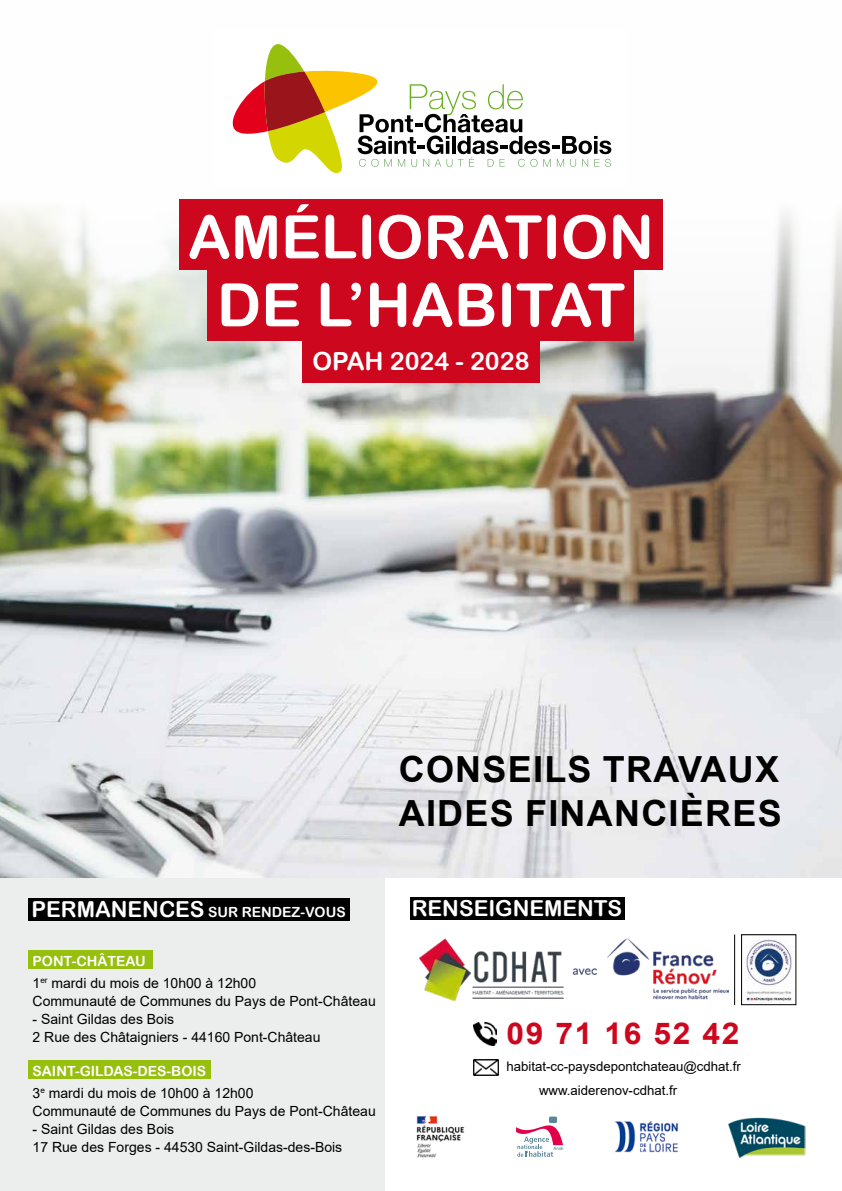
<style>
.page{position:relative;width:842px;height:1191px;background:#fff}
.page>*{position:absolute;margin:0;border:0;box-sizing:border-box;transform-origin:0 0}
.t1{font:60px/68px "Arial Rounded MT Bold";color:#fff;text-align:center}
.t2{font:700 36px/43.8px "Arial";letter-spacing:.035em;color:#000}
.t3{font:700 30px "Arial";letter-spacing:.05em;color:#cd071e;scale:1.06 1}
.t4{font:25px "Arial Rounded MT Bold";color:#fff}
.t5{font:22px "Arial Rounded MT Bold";color:#fff}
.t6{font:14px/18px "Arial";color:#000}
.t7{font:14px "Arial Rounded MT Bold";color:#fff}
.t8{font:13.2px/24.3px "Arial";color:#000}
.s1{font-size:22px}
</style>
<div class="page">
<div style="left:0;top:868px;width:385px;height:323px;background:#eceded"></div>
<svg style="left:516px;top:1125px;width:47px;height:31px"></svg>
<div style="left:549px;top:1116px;width:8px;height:7px;background:#5a869a;border-radius:2px"></div>
<img style="left:416px;top:1116px;width:49px;height:42px">
<img style="left:614px;top:1121px;width:64px;height:32px">
<img style="left:728px;top:1117px;width:77px;height:41px">
<div style="left:28px;top:950px;width:125px;height:19px;background:#97bf0d"></div>
<div style="left:28px;top:1060px;width:183px;height:19px;background:#97bf0d"></div>
<img style="left:0;top:199px;width:842px;height:678px">
<svg style="left:232px;top:44px;width:379px;height:130px"></svg>
<div style="left:410px;top:896px;width:215px;height:23px;background:#000"></div>
<img style="left:743px;top:939px;width:49px;height:64px">
<div style="left:741px;top:934px;width:55px;height:71px;border:1px solid #000"></div>
<img style="left:419px;top:938px;width:309px;height:63px">
<hr style="left:734px;top:934px;width:1px;height:71px;background:#000">
<img style="left:474px;top:1022px;width:22px;height:23px">
<div style="left:28px;top:897px;width:322px;height:23px;background:#000"></div>
<div style="left:179px;top:199px;width:483px;height:71px;background:#cd071e"></div>
<div style="left:208px;top:270px;width:426px;height:71px;background:#cd071e"></div>
<div style="left:302px;top:340px;width:238px;height:43px;background:#cd071e"></div>
<img style="left:474px;top:1060px;width:25px;height:15px">
<h1 class="t1" style="left:188px;top:202px;width:468px">AMÉLIORATION<br>DE L’HABITAT</h1>
<h3 class="t4" style="left:312px;top:347px;width:219px">OPAH 2024 - 2028</h3>
<h2 class="t2" style="left:399px;top:748px;width:384px">CONSEILS TRAVAUX<br>AIDES FINANCIÈRES</h2>
<p class="t7" style="left:32px;top:903px;width:316px"><span class="s1">PERMANENCES</span> SUR RENDEZ-VOUS</p>
<p class="t7" style="left:33px;top:952px;width:115px">PONT-CHÂTEAU</p>
<p class="t6" style="left:33px;top:973px;width:345px">1<sup>er</sup> mardi du mois de 10h00 à 12h00<br>Communauté de Communes du Pays de Pont-Château</p>
<p class="t6" style="left:33px;top:1009px;width:289px">- Saint Gildas des Bois<br>2 Rue des Châtaigniers - 44160 Pont-Château</p>
<p class="t7" style="left:33px;top:1062px;width:175px">SAINT-GILDAS-DES-BOIS</p>
<p class="t6" style="left:33px;top:1083px;width:345px">3<sup>e</sup> mardi du mois de 10h00 à 12h00<br>Communauté de Communes du Pays de Pont-Château</p>
<p class="t6" style="left:33px;top:1119px;width:311px">- Saint Gildas des Bois<br>17 Rue des Forges - 44530 Saint-Gildas-des-Bois</p>
<h3 class="t5" style="left:412px;top:895px;width:212px">RENSEIGNEMENTS</h3>
<h3 class="t3" style="left:506px;top:1012px;width:221px">09 71 16 52 42</h3>
<p class="t8" style="left:539px;top:1054px;width:203px;text-indent:-33px">habitat-cc-paysdepontchateau@cdhat.fr www.aiderenov-cdhat.fr</p>
</div>
